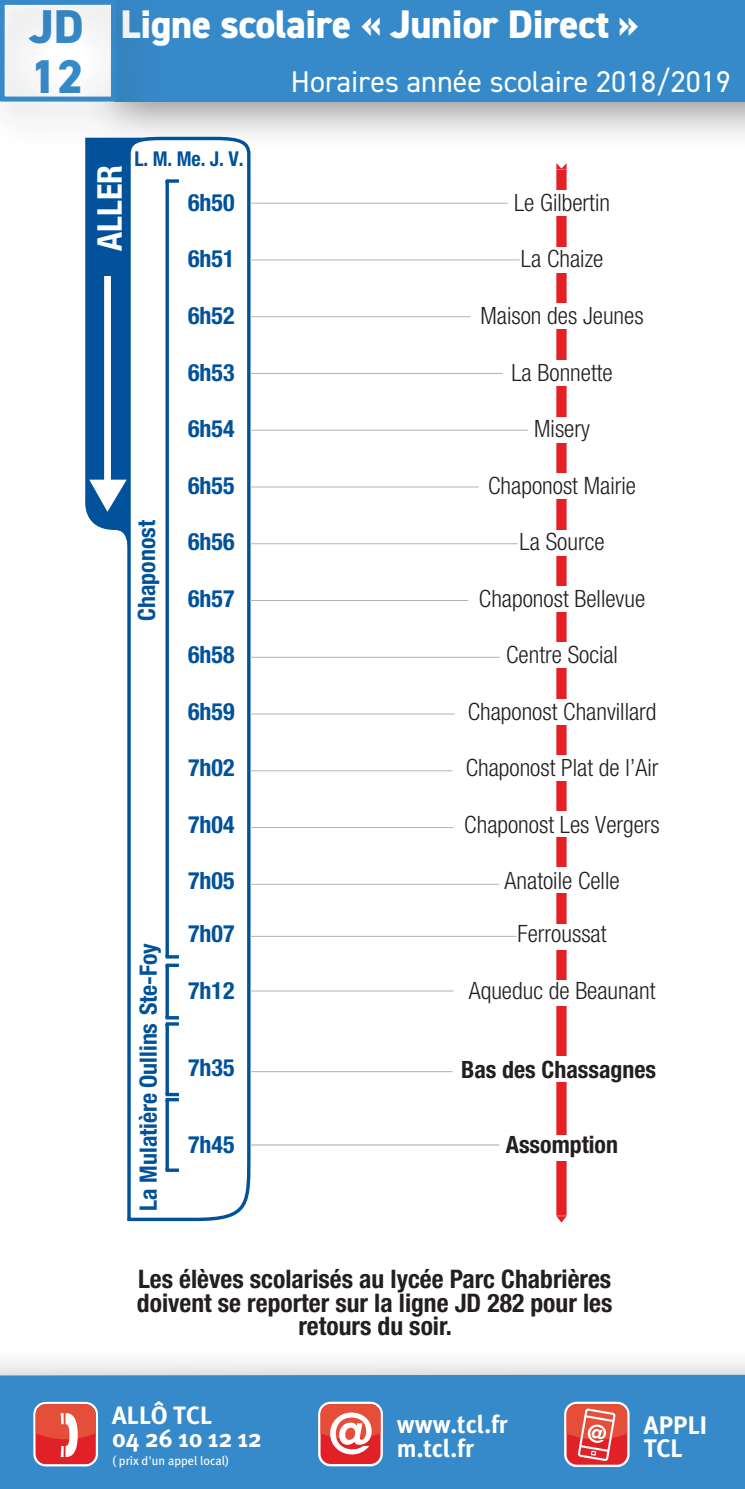
<style>
.page{position:relative;width:745px;height:1489px;background:#fff}
.page>*{position:absolute;margin:0;border:0;box-sizing:border-box;transform-origin:0 0}
.t1{font:800 47.5px "DIN2014";color:#378ac9}
.t2{font:800 40px "DIN2014";letter-spacing:-.01em;color:#fff}
.t3{font:700 condensed 34px "Helvetica Neue LT Com";color:#fff}
.t4{font:30px "DIN2014";color:#fff}
.t5{font:700 condensed 25.5px/23.8px "Helvetica Neue LT Com";color:#231f20;text-align:center}
.t6{font:700 25.25px/23.8px "Meta Plus";letter-spacing:-.005em;color:#fff}
.t7{font:700 25px/23.2px "Meta Plus";color:#fff}
.t8{font:300 condensed 23.75px "Helvetica Neue LT Com";color:#231f20}
.t9{font:700 condensed 23.75px "Helvetica Neue LT Com";color:#01529a}
.t10{font:700 condensed 23.75px "Helvetica Neue LT Com";color:#231f20}
.t11{font:700 condensed 20.5px "Helvetica Neue LT Com";color:#01529a}
.t12{font:12.5px "Meta Plus";color:#fff}
.s1{font-size:47.5px;color:#378ac9}
</style>
<div class="page">
<div style="left:85px;top:0;width:659px;height:150px;background:#231f20;opacity:.5"></div>
<div style="left:113px;top:0;width:631px;height:102px;background:#378ac9"></div>
<div style="left:0;top:1346px;width:744px;height:142px;background:#231f20;opacity:.5"></div>
<div style="left:0;top:1374px;width:744px;height:114px;background:#378ac9"></div>
<svg style="left:33px;top:1401px;width:65px;height:65px"></svg>
<svg style="left:318px;top:1401px;width:64px;height:65px"></svg>
<div style="left:320px;top:1403px;width:60px;height:60px;background:#e12127;border-radius:10px"></div>
<svg style="left:320px;top:1403px;width:60px;height:51px"></svg>
<svg style="left:563px;top:1401px;width:66px;height:65px"></svg>
<div style="left:566px;top:1403px;width:60px;height:61px;background:#e12127;border-radius:10px"></div>
<svg style="left:566px;top:1403px;width:60px;height:57px"></svg>
<svg style="left:127px;top:137px;width:125px;height:1085px"></svg>
<div style="left:556px;top:170px;width:10px;height:1045px;background:#e41f25"></div>
<hr style="left:250px;top:203px;width:257px;height:1px;background:#b2b3b7">
<svg style="left:85px;top:150px;width:74px;height:413px"></svg>
<svg style="left:165px;top:183px;width:4px;height:772px;background:#256aa8"></svg>
<hr style="left:165px;top:955px;width:14px;height:3px;background:#01529a">
<svg style="left:165px;top:179px;width:14px;height:4px"></svg>
<svg style="left:165px;top:967px;width:4px;height:49px"></svg>
<hr style="left:165px;top:1016px;width:14px;height:3px;background:#01529a">
<svg style="left:165px;top:963px;width:14px;height:4px"></svg>
<svg style="left:165px;top:1025px;width:4px;height:67px"></svg>
<svg style="left:165px;top:1092px;width:14px;height:4px"></svg>
<hr style="left:165px;top:1022px;width:14px;height:3px;background:#01529a">
<svg style="left:165px;top:1101px;width:4px;height:67px"></svg>
<hr style="left:165px;top:1168px;width:14px;height:3px;background:#01529a">
<svg style="left:165px;top:1097px;width:14px;height:4px"></svg>
<svg style="left:556px;top:163px;width:10px;height:6px"></svg>
<svg style="left:556px;top:1216px;width:10px;height:6px"></svg>
<div style="left:545px;top:190px;width:27px;height:26px;background:#fff"></div>
<div style="left:545px;top:247px;width:27px;height:25px;background:#fff"></div>
<div style="left:545px;top:303px;width:27px;height:26px;background:#fff"></div>
<div style="left:545px;top:360px;width:27px;height:25px;background:#fff"></div>
<div style="left:545px;top:417px;width:27px;height:25px;background:#fff"></div>
<div style="left:545px;top:473px;width:27px;height:26px;background:#fff"></div>
<div style="left:545px;top:530px;width:27px;height:25px;background:#fff"></div>
<div style="left:545px;top:586px;width:27px;height:25px;background:#fff"></div>
<div style="left:545px;top:642px;width:27px;height:26px;background:#fff"></div>
<div style="left:545px;top:699px;width:27px;height:25px;background:#fff"></div>
<div style="left:545px;top:755px;width:27px;height:25px;background:#fff"></div>
<div style="left:545px;top:811px;width:27px;height:25px;background:#fff"></div>
<div style="left:545px;top:867px;width:27px;height:26px;background:#fff"></div>
<div style="left:545px;top:924px;width:27px;height:25px;background:#fff"></div>
<div style="left:545px;top:980px;width:27px;height:25px;background:#fff"></div>
<div style="left:545px;top:1056px;width:27px;height:25px;background:#fff"></div>
<div style="left:545px;top:1135px;width:27px;height:25px;background:#fff"></div>
<hr style="left:250px;top:259px;width:269px;height:1px;background:#b2b3b7">
<hr style="left:250px;top:316px;width:220px;height:1px;background:#b2b3b7">
<hr style="left:250px;top:373px;width:252px;height:1px;background:#b2b3b7">
<hr style="left:250px;top:430px;width:278px;height:1px;background:#b2b3b7">
<hr style="left:250px;top:486px;width:228px;height:1px;background:#b2b3b7">
<hr style="left:250px;top:543px;width:267px;height:1px;background:#b2b3b7">
<hr style="left:250px;top:600px;width:218px;height:1px;background:#b2b3b7">
<hr style="left:250px;top:656px;width:249px;height:1px;background:#b2b3b7">
<hr style="left:250px;top:713px;width:204px;height:1px;background:#b2b3b7">
<hr style="left:250px;top:770px;width:202px;height:1px;background:#b2b3b7">
<hr style="left:250px;top:827px;width:203px;height:1px;background:#b2b3b7">
<hr style="left:250px;top:883px;width:249px;height:1px;background:#b2b3b7">
<hr style="left:250px;top:935px;width:266px;height:1px;background:#b2b3b7">
<hr style="left:250px;top:990px;width:203px;height:1px;background:#b2b3b7">
<hr style="left:250px;top:1071px;width:202px;height:1px;background:#b2b3b7">
<hr style="left:250px;top:1144px;width:249px;height:1px;background:#b2b3b7">
<div style="left:0;top:0;width:165px;height:150px;background:#231f20;opacity:.5"></div>
<div style="left:0;top:0;width:116px;height:102px;border:5px solid #378ac9"></div>
<h2 class="t2" style="left:29px;top:-2px;width:611px"><span class="s1">JD</span> Ligne scolaire « Junior Direct »</h2>
<h1 class="t1" style="left:30px;top:45px;width:55px">12</h1>
<p class="t4" style="left:291px;top:63px;width:441px">Horaires année scolaire 2018/2019</p>
<h3 class="t3" style="left:89px;top:251px;width:87px;rotate:-90deg">ALLER</h3>
<p class="t11" style="left:134px;top:147px;width:110px">L. M. Me. J. V.</p>
<p class="t9" style="left:132px;top:621px;width:102px;rotate:-90deg">Chaponost</p>
<p class="t9" style="left:134px;top:1210px;width:269px;rotate:-90deg">La Mulatière Oullins Ste-Foy</p>
<p class="t9" style="left:188px;top:188px;width:48px">6h50</p>
<p class="t9" style="left:188px;top:245px;width:48px">6h51</p>
<p class="t9" style="left:188px;top:301px;width:48px">6h52</p>
<p class="t9" style="left:188px;top:358px;width:48px">6h53</p>
<p class="t9" style="left:188px;top:414px;width:48px">6h54</p>
<p class="t9" style="left:188px;top:471px;width:48px">6h55</p>
<p class="t9" style="left:188px;top:527px;width:48px">6h56</p>
<p class="t9" style="left:188px;top:584px;width:48px">6h57</p>
<p class="t9" style="left:188px;top:640px;width:48px">6h58</p>
<p class="t9" style="left:188px;top:697px;width:48px">6h59</p>
<p class="t9" style="left:188px;top:753px;width:48px">7h02</p>
<p class="t9" style="left:188px;top:810px;width:48px">7h04</p>
<p class="t9" style="left:188px;top:866px;width:48px">7h05</p>
<p class="t9" style="left:188px;top:919px;width:48px">7h07</p>
<p class="t9" style="left:188px;top:976px;width:48px">7h12</p>
<p class="t9" style="left:188px;top:1053px;width:48px">7h35</p>
<p class="t9" style="left:188px;top:1129px;width:48px">7h45</p>
<p class="t8" style="left:514px;top:189px;width:97px">Le Gilbertin</p>
<p class="t8" style="left:520px;top:245px;width:84px">La Chaize</p>
<p class="t8" style="left:480px;top:302px;width:165px">Maison des Jeunes</p>
<p class="t8" style="left:511px;top:358px;width:103px">La Bonnette</p>
<p class="t8" style="left:534px;top:415px;width:57px">Misery</p>
<p class="t8" style="left:488px;top:471px;width:149px">Chaponost Mairie</p>
<p class="t8" style="left:519px;top:528px;width:86px">La Source</p>
<p class="t8" style="left:478px;top:584px;width:168px">Chaponost Bellevue</p>
<p class="t8" style="left:506px;top:641px;width:113px">Centre Social</p>
<p class="t8" style="left:467px;top:697px;width:190px">Chaponost Chanvillard</p>
<p class="t8" style="left:465px;top:754px;width:194px">Chaponost Plat de l’Air</p>
<p class="t8" style="left:464px;top:810px;width:197px">Chaponost Les Vergers</p>
<p class="t8" style="left:504px;top:867px;width:116px">Anatoile Celle</p>
<p class="t8" style="left:517px;top:920px;width:90px">Ferroussat</p>
<p class="t8" style="left:468px;top:976px;width:188px">Aqueduc de Beaunant</p>
<p class="t10" style="left:461px;top:1054px;width:196px">Bas des Chassagnes</p>
<p class="t10" style="left:505px;top:1130px;width:114px">Assomption</p>
<p class="t5" style="left:137px;top:1266px;width:476px">Les élèves scolarisés au lycée Parc Chabrières doivent se reporter sur la ligne JD 282 pour les retours du soir.</p>
<p class="t7" style="left:112px;top:1403px;width:151px">ALLÔ TCL<br>04 26 10 12 12</p>
<p class="t12" style="left:112px;top:1453px;width:119px">( prix d'un appel local)</p>
<p class="t7" style="left:396px;top:1412px;width:112px">www.tcl.fr m.tcl.fr</p>
<p class="t6" style="left:643px;top:1412px;width:65px">APPLI<br>TCL</p>
</div>
